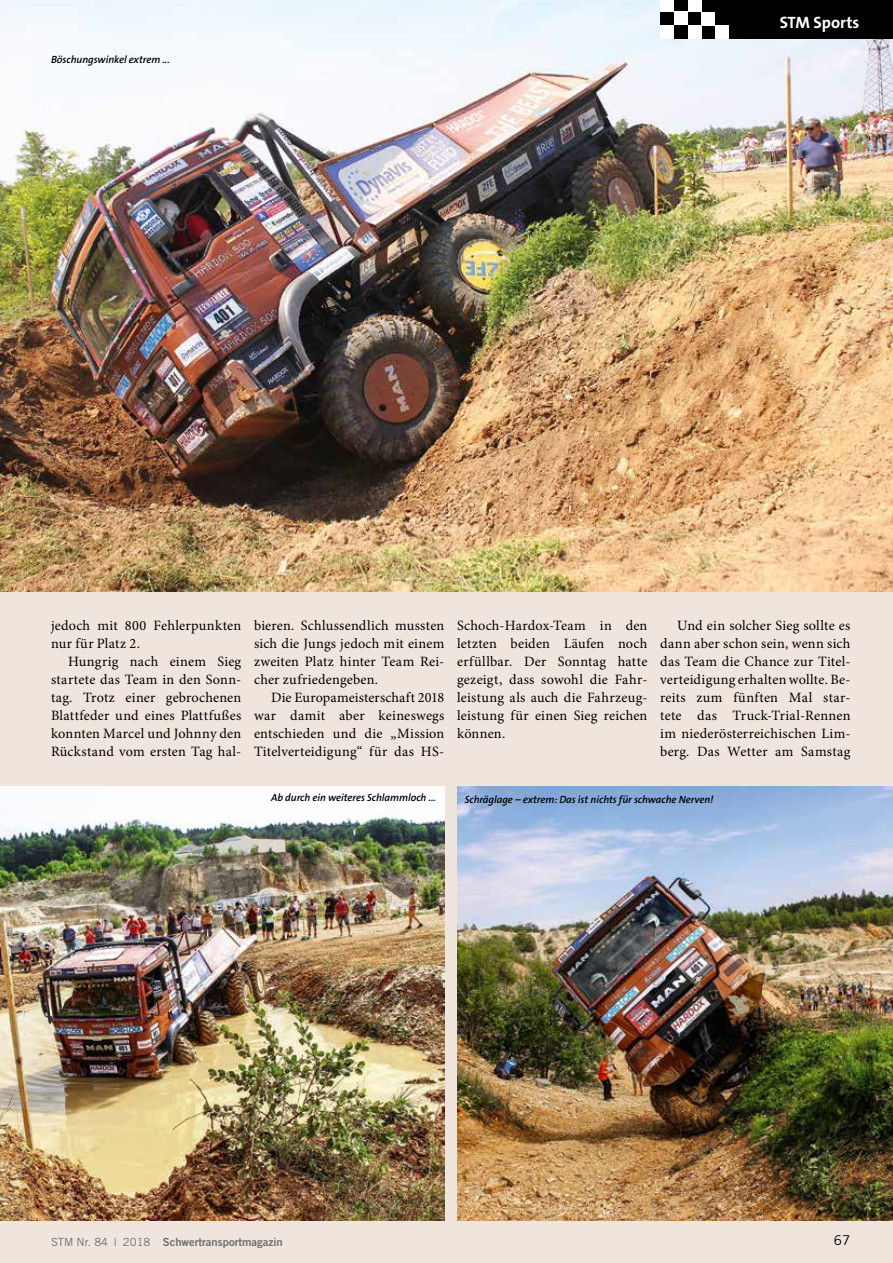
<style>
.page{position:relative;width:893px;height:1263px;background:#efe5dd}
.page>*{position:absolute;margin:0;border:0;box-sizing:border-box;transform-origin:0 0}
.t1{font:700 16.5px "The Sans B7";color:#fff}
.t2{font:14.25px/18px "Minion Pro";letter-spacing:.015em;color:#000;text-align:justify}
.t3{font:13.5px "Trade Gothic";color:#000}
.t4{font:11.25px "Trade Gothic Bold Two";color:#6e6e6e}
.t5{font:italic 600 10.5px "The Sans B6";letter-spacing:-.005em;color:#000}
.s1{font-family:"Trade Gothic"}
</style>
<div class="page">
<img style="left:0;top:0;width:893px;height:591px">
<div style="left:660px;top:0;width:233px;height:39px;background:#000"></div>
<div style="left:660px;top:25px;width:14px;height:14px;background:#fff"></div>
<div style="left:674px;top:12px;width:14px;height:13px;background:#fff"></div>
<div style="left:660px;top:0;width:14px;height:12px;background:#fff"></div>
<div style="left:688px;top:0;width:13px;height:12px;background:#fff"></div>
<div style="left:688px;top:25px;width:14px;height:14px;background:#fff"></div>
<div style="left:715px;top:25px;width:14px;height:14px;background:#fff"></div>
<div style="left:701px;top:12px;width:14px;height:14px;background:#fff"></div>
<img style="left:0;top:787px;width:444px;height:433px">
<img style="left:457px;top:787px;width:436px;height:433px">
<p class="t5" style="left:51px;top:54px;width:120px">Böschungswinkel extrem ...</p>
<p class="t1" style="left:780px;top:14px;width:81px">STM Sports</p>
<p class="t2" style="left:51px;top:617px;width:192px">jedoch mit 800 Fehlerpunkten nur für Platz 2.</p>
<p class="t2" style="left:51px;top:653px;width:192px;text-indent:17px">Hungrig nach einem Sieg startete das Team in den Sonn&shy;tag. Trotz einer gebrochenen Blattfeder und eines Plattfußes konnten Marcel und Johnny den Rückstand vom ersten Tag hal-</p>
<p class="t2" style="left:254px;top:617px;width:192px">bieren. Schlussendlich mussten sich die Jungs jedoch mit einem zweiten Platz hinter Team Rei&shy;cher zufriedengeben.</p>
<p class="t2" style="left:254px;top:688px;width:192px;text-indent:17px">Die Europameisterschaft 2018 war damit aber keineswegs entschieden und die „Mission Titelverteidigung“ für das HS-</p>
<p class="t2" style="left:457px;top:616px;width:192px">Schoch-Hardox-Team in den letzten beiden Läufen noch erfüllbar. Der Sonntag hatte gezeigt, dass sowohl die Fahr&shy;leistung als auch die Fahrzeug&shy;leistung für einen Sieg reichen können.</p>
<p class="t2" style="left:660px;top:616px;width:192px;text-indent:17px">Und ein solcher Sieg sollte es dann aber schon sein, wenn sich das Team die Chance zur Titel&shy;verteidigung erhalten wollte. Be&shy;reits zum fünften Mal star&shy;tete das Truck-Trial-Rennen im niederösterreichischen Lim&shy;berg. Das Wetter am Samstag</p>
<p class="t5" style="left:271px;top:791px;width:166px">Ab durch ein weiteres Schlammloch ...</p>
<p class="t5" style="left:465px;top:794px;width:250px">Schräglage – extrem: Das ist nichts für schwache Nerven!</p>
<p class="t4" style="left:51px;top:1235px;width:233px"><span class="s1">STM Nr. 84 | 2018</span> Schwertransportmagazin</p>
<p class="t3" style="left:834px;top:1232px;width:18px">67</p>
</div>
